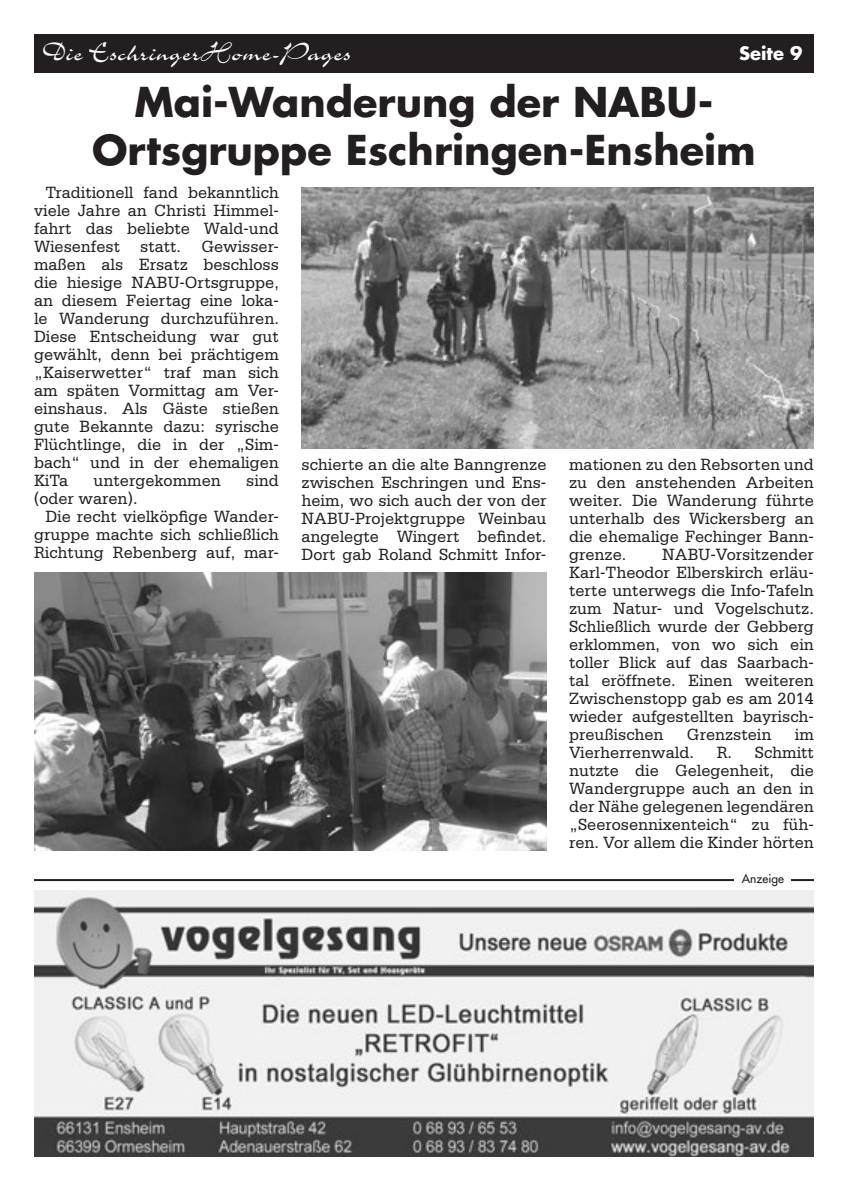
<style>
.page{position:relative;width:848px;height:1191px;background:#fff}
.page>*{position:absolute;margin:0;border:0;box-sizing:border-box;transform-origin:0 0}
.Uberschrift{font:700 40px/48px "Futura LT";color:#231f20;text-align:center}
.t1{font:29px "Charme LT";color:#fff}
.t2{font:700 18px "Futura LT";color:#fff}
.Grundtext{font:17.2px/18px "Serifa LT";color:#231f20;text-align:justify;scale:.95 1}
.t3{font:12px "Futura LT";color:#231f20}
</style>
<div class="page">
<div style="left:34px;top:34px;width:780px;height:38px;background:#231f20"></div>
<hr style="left:34px;top:879px;width:780px;height:2px;background:#231f20">
<div style="left:734px;top:873px;width:57px;height:14px;background:#fff"></div>
<img style="left:34px;top:890px;width:780px;height:267px">
<img style="left:301px;top:187px;width:513px;height:261px">
<img style="left:34px;top:573px;width:512px;height:277px">
<p class="t1" style="left:43px;top:38px;width:310px">Die EschringerHome-Pages</p>
<p class="t2" style="left:739px;top:42px;width:65px">Seite 9</p>
<p class="Uberschrift" style="left:92px;top:77px;width:665px">Mai-Wanderung der NABU-<br>Ortsgruppe Eschringen-Ensheim</p>
<p class="Grundtext" style="left:34px;top:183px;width:259px;text-indent:11px">Traditionell fand bekanntlich viele Jahre an Christi Himmel&shy;fahrt das beliebte Wald-und Wiesenfest statt. Gewisser&shy;maßen als Ersatz beschloss die hiesige NABU-Ortsgruppe, an diesem Feiertag eine loka&shy;le Wanderung durchzuführen.<br>Diese Entscheidung war gut gewählt, denn bei prächtigem „Kaiserwetter“ traf man sich am späten Vormittag am Ver&shy;einshaus. Als Gäste stießen gute Bekannte dazu: syrische Flüchtlinge, die in der „Sim&shy;bach“ und in der ehemaligen KiTa</p>
<p class="Grundtext" style="left:94px;top:471px;width:135px">untergekommen</p>
<p class="Grundtext" style="left:246px;top:471px;width:36px">sind</p>
<p class="Grundtext" style="left:34px;top:489px;width:110px">(oder waren).</p>
<p class="Grundtext" style="left:34px;top:507px;width:259px;text-indent:11px">Die recht vielköpfige Wander&shy;gruppe machte sich schließlich Richtung Rebenberg auf, mar-</p>
<p class="Grundtext" style="left:301px;top:455px;width:259px">schierte an die alte Banngrenze zwischen Eschringen und Ens&shy;heim, wo sich auch der von der NABU-Projektgruppe Weinbau angelegte Wingert befindet.<br>Dort gab Roland Schmitt Infor-</p>
<p class="Grundtext" style="left:569px;top:455px;width:259px">mationen zu den Rebsorten und zu den anstehenden Arbeiten weiter. Die Wanderung führte unterhalb des Wickersberg an die ehemalige Fechinger Bann&shy;grenze.</p>
<p class="Grundtext" style="left:569px;top:545px;width:259px;text-indent:93px">NABU-Vorsitzender Karl-Theodor Elberskirch erläu&shy;terte unterwegs die Info-Tafeln zum Natur- und Vogelschutz.<br>Schließlich wurde der Gebberg erklommen, von wo sich ein toller Blick auf das Saarbach&shy;tal eröffnete. Einen weiteren Zwischenstopp gab es am 2014 wieder aufgestellten bayrisch&shy;preußischen</p>
<p class="Grundtext" style="left:687px;top:725px;width:90px">Grenzstein</p>
<p class="Grundtext" style="left:794px;top:725px;width:22px">im</p>
<p class="Grundtext" style="left:569px;top:743px;width:133px">Vierherrenwald.</p>
<p class="Grundtext" style="left:569px;top:743px;width:259px;text-indent:147px">R. Schmitt nutzte die Gelegenheit, die Wandergruppe auch an den in der Nähe gelegenen legendären „Seerosennixenteich“ zu füh&shy;ren. Vor allem die Kinder hörten</p>
<p class="t3" style="left:741px;top:870px;width:44px">Anzeige</p>
</div>
